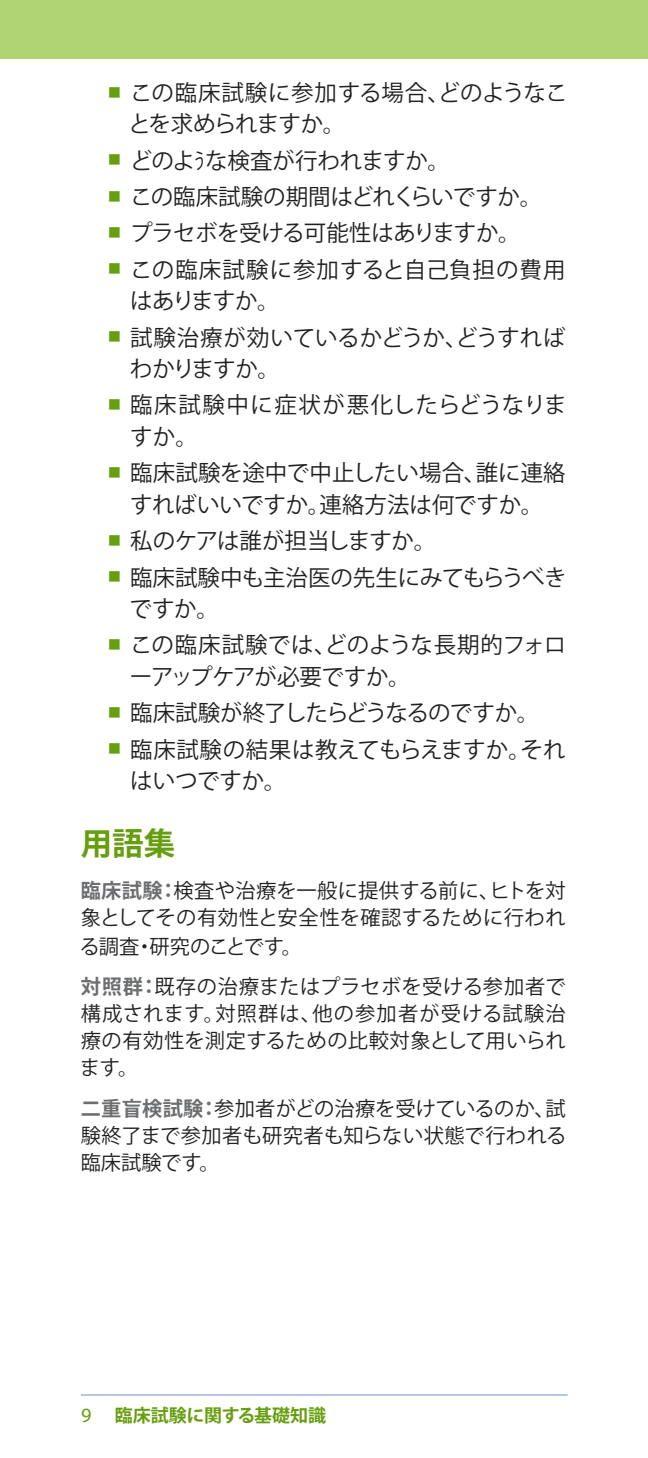
<style>
.page{position:relative;width:648px;height:1458px;background:#fff}
.page>*{position:absolute;margin:0;border:0;box-sizing:border-box;transform-origin:0 0}
.t1{font:700 31.5px "Koz Go Pro";color:#679e0f}
.t2{font:22.5px/31.5px "Koz Go Pro";color:#221f1f}
.t3{font:22.5px/31.5px "Koz Go Pro";letter-spacing:.03em;color:#221f1f}
.t4{font:22.5px/31.5px "Koz Go Pro";letter-spacing:.065em;color:#221f1f}
.t5{font:22.5px "Koz Go Pro";letter-spacing:-.035em;color:#221f1f}
.t6{font:22.5px "Koz Go Pro";letter-spacing:-.02em;color:#221f1f}
.t7{font:20.25px/27px "Koz Go Pro";letter-spacing:.015em;color:#221f1f}
.t8{font:700 18px "Koz Go Pro";color:#679e0f}
.s1{color:#679e0f}
.s2{font-weight:700;color:#6c6e70}
.s3{font-family:"Myriad Pro";font-weight:400;font-size:20.25px}
</style>
<div class="page">
<div style="left:0;top:0;width:648px;height:58px;background:#b0d474"></div>
<hr style="left:81px;top:1394px;width:487px;height:2px;background:#7e9bd0">
<p class="t2" style="left:128px;top:77px;width:441px;text-indent:-21px"><span class="s1">■</span> この臨床試験に参加する場合、どのようなことを求められますか。</p>
<p class="t2" style="left:108px;top:145px;width:344px"><span class="s1">■</span> どのような検査が行われますか。</p>
<p class="t2" style="left:108px;top:182px;width:436px"><span class="s1">■</span> この臨床試験の期間はどれくらいですか。</p>
<p class="t6" style="left:108px;top:219px;width:415px"><span class="s1">■</span> プラセボを受ける可能性はありますか。</p>
<p class="t3" style="left:130px;top:254px;width:437px;text-indent:-22px"><span class="s1">■</span> この臨床試験に参加すると自己負担の費用はありますか。</p>
<p class="t2" style="left:130px;top:322px;width:437px;text-indent:-22px"><span class="s1">■</span> 試験治療が効いているかどうか、どうすればわかりますか。</p>
<p class="t4" style="left:130px;top:390px;width:438px;text-indent:-22px"><span class="s1">■</span> 臨床試験中に症状が悪化したらどうなりますか。</p>
<p class="t2" style="left:108px;top:458px;width:460px;text-align:center"><span class="s1">■</span> 臨床試験を途中で中止したい場合、誰に連絡すればいいですか。連絡方法は何ですか。</p>
<p class="t2" style="left:108px;top:526px;width:330px"><span class="s1">■</span> 私のケアは誰が担当しますか。</p>
<p class="t2" style="left:130px;top:562px;width:439px;text-indent:-22px"><span class="s1">■</span> 臨床試験中も主治医の先生にみてもらうべきですか。</p>
<p class="t2" style="left:130px;top:630px;width:438px;text-indent:-22px"><span class="s1">■</span> この臨床試験では、どのような長期的フォローアップケアが必要ですか。</p>
<p class="t5" style="left:108px;top:698px;width:433px"><span class="s1">■</span> 臨床試験が終了したらどうなるのですか。</p>
<p class="t2" style="left:130px;top:734px;width:437px;text-indent:-22px"><span class="s1">■</span> 臨床試験の結果は教えてもらえますか。それはいつですか。</p>
<h1 class="t1" style="left:81px;top:823px;width:96px">用語集</h1>
<p class="t7" style="left:81px;top:877px;width:487px"><span class="s2">臨床試験：</span>検査や治療を一般に提供する前に、ヒトを対象としてその有効性と安全性を確認するために行われ</p>
<p class="t7" style="left:79px;top:927px;width:488px;line-height:40.5px">る調査・研究のことです。<br><span class="s2">対照群：</span>既存の治療またはプラセボを受ける参加者で</p>
<p class="t7" style="left:80px;top:1001px;width:487px;text-align:justify">構成されます。対照群は、他の参加者が受ける試験治療の有効性を測定するための比較対象として用いられます。</p>
<p class="t7" style="left:81px;top:1095px;width:487px;text-align:justify"><span class="s2">二重盲検試験：</span>参加者がどの治療を受けているのか、試験終了まで参加者も研究者も知らない状態で行われる臨床試験です。</p>
<p class="t8" style="left:81px;top:1404px;width:247px"><span class="s3">9</span> 臨床試験に関する基礎知識</p>
</div>
